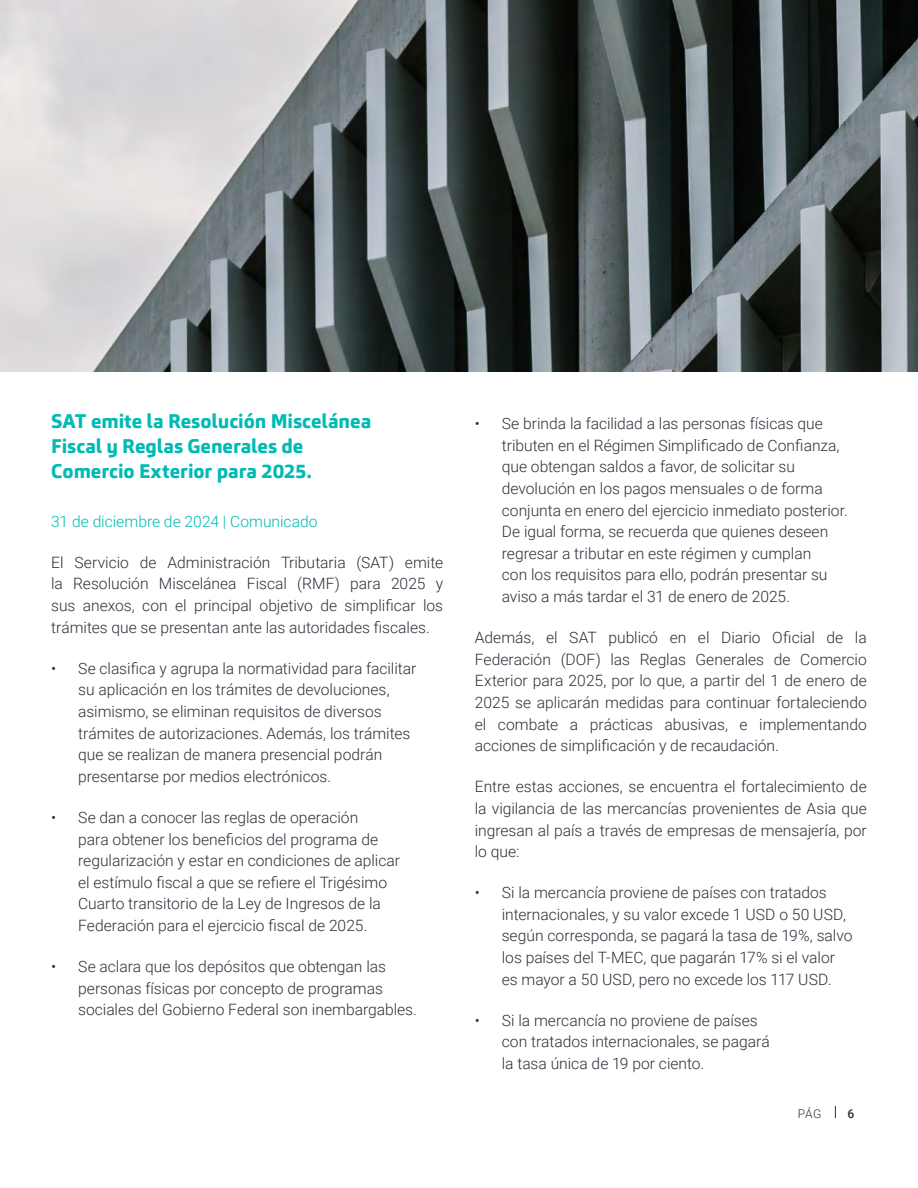
<style>
.page{position:relative;width:918px;height:1188px;background:#fff}
.page>*{position:absolute;margin:0;border:0;box-sizing:border-box;transform-origin:0 0}
.t1{font:800 19.5px/25.3px "Carnac";letter-spacing:-.005em;color:#00bab3}
.t2{font:300 15.6px/21.6px "Roboto";color:#2b303a}
.t3{font:300 15.6px "Roboto";color:#00bab3}
.t4{font:300 12.15px "Roboto";color:#2b303a}
.t5{font:500 12.15px "Roboto";color:#2b303a}
</style>
<div class="page">
<svg style="left:835px;top:1106px;width:1px;height:12px"></svg>
<img style="left:0;top:0;width:918px;height:372px">
<p class="t1" style="left:51px;top:408px;width:322px">SAT emite la Resolución Miscelánea<br>Fiscal y Reglas Generales de<br>Comercio Exterior para 2025.</p>
<p class="t3" style="left:51px;top:510px;width:268px">31 de diciembre de 2024 | Comunicado</p>
<p class="t2" style="left:51px;top:551px;width:394px;text-align:justify">El Servicio de Administración Tributaria (SAT) emite la Resolución Miscelánea Fiscal (RMF) para 2025 y sus anexos, con el principal objetivo de simplificar los trámites que se presentan ante las autoridades fiscales.</p>
<p class="t2" style="left:78px;top:657px;width:340px;text-indent:-27px">• Se clasifica y agrupa la normatividad para facilitar su aplicación en los trámites de devoluciones, asimismo, se eliminan requisitos de diversos trámites de autorizaciones. Además, los trámites que se realizan de manera presencial podrán presentarse por medios electrónicos.</p>
<p class="t2" style="left:78px;top:806px;width:324px;text-indent:-27px">• Se dan a conocer las reglas de operación<br>para obtener los beneficios del programa de regularización y estar en condiciones de aplicar el estímulo fiscal a que se refiere el Trigésimo Cuarto transitorio de la Ley de Ingresos de la Federación para el ejercicio fiscal de 2025.</p>
<p class="t2" style="left:78px;top:955px;width:340px;text-indent:-27px">• Se aclara que los depósitos que obtengan las personas físicas por concepto de programas sociales del Gobierno Federal son inembargables.</p>
<p class="t2" style="left:502px;top:412px;width:348px;text-indent:-27px">• Se brinda la facilidad a las personas físicas que tributen en el Régimen Simplificado de Confianza, que obtengan saldos a favor, de solicitar su devolución en los pagos mensuales o de forma conjunta en enero del ejercicio inmediato posterior.<br>De igual forma, se recuerda que quienes deseen regresar a tributar en este régimen y cumplan<br>con los requisitos para ello, podrán presentar su aviso a más tardar el 31 de enero de 2025.</p>
<p class="t2" style="left:475px;top:626px;width:394px;text-align:justify">Además, el SAT publicó en el Diario Oficial de la Federación (DOF) las Reglas Generales de Comercio Exterior para 2025, por lo que, a partir del 1 de enero de 2025 se aplicarán medidas para continuar fortaleciendo el combate a prácticas abusivas, e implementando acciones de simplificación y de recaudación.</p>
<p class="t2" style="left:475px;top:775px;width:394px;text-align:justify">Entre estas acciones, se encuentra el fortalecimiento de la vigilancia de las mercancías provenientes de Asia que ingresan al país a través de empresas de mensajería, por lo que:</p>
<p class="t2" style="left:502px;top:881px;width:352px;text-indent:-27px">• Si la mercancía proviene de países con tratados internacionales, y su valor excede 1 USD o 50 USD, según corresponda, se pagará la tasa de 19%, salvo los países del T-MEC, que pagarán 17% si el valor es mayor a 50 USD, pero no excede los 117 USD.</p>
<p class="t2" style="left:502px;top:1009px;width:269px;text-indent:-27px">• Si la mercancía no proviene de países con tratados internacionales, se pagará la tasa única de 19 por ciento.</p>
<p class="t4" style="left:798px;top:1106px;width:25px">PÁG</p>
<p class="t5" style="left:848px;top:1106px;width:8px">6</p>
</div>
